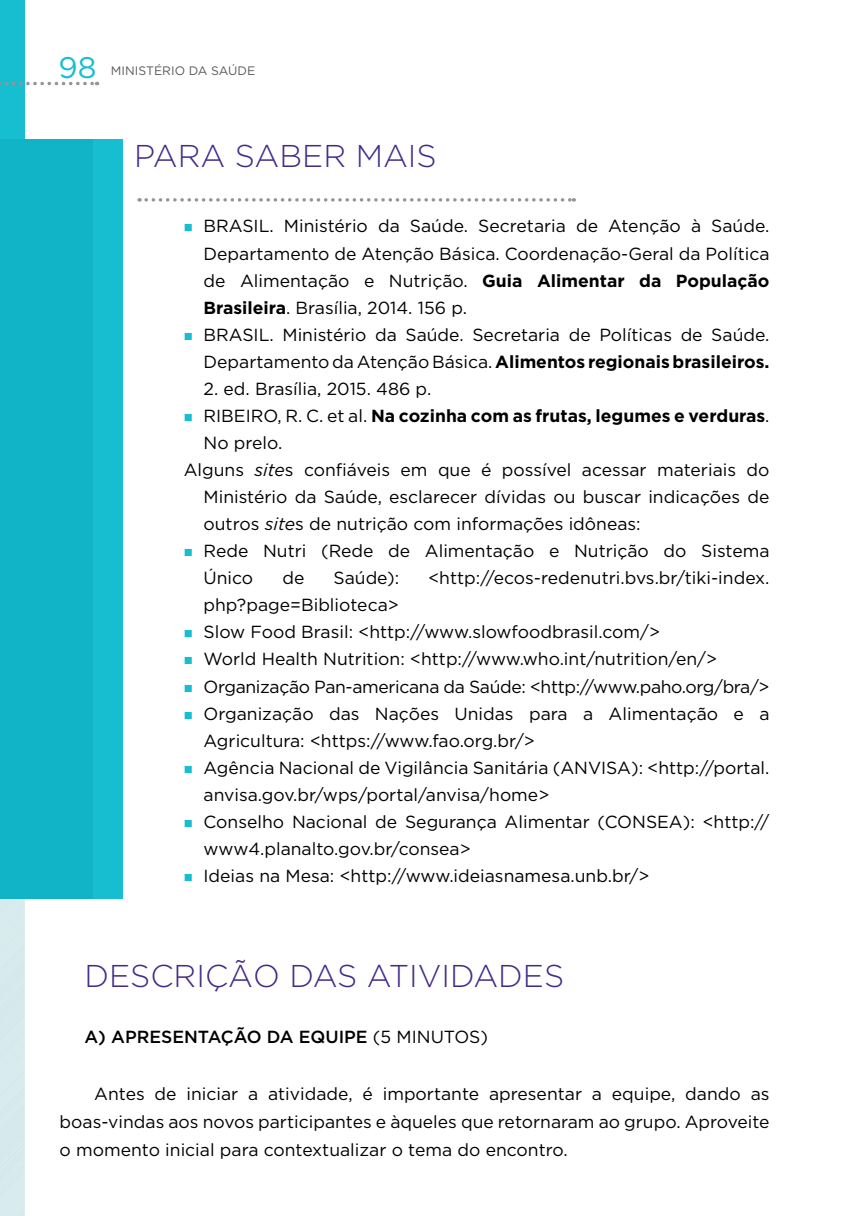
<style>
.page{position:relative;width:844px;height:1216px;background:#fff}
.page>*{position:absolute;margin:0;border:0;box-sizing:border-box;transform-origin:0 0}
.t1{font:300 31.5px "Gotham";color:#442a88}
.t2{font:29.75px "Gotham";color:#16becf}
.t3{font:17.5px/27.1px "Gotham";color:#000}
.t4{font:17.5px "Gotham";letter-spacing:-.02em;color:#000}
.t5{font:700 17.5px "Gotham";color:#000}
.t6{font:500 17.5px "Gotham";color:#000}
.t7{font:12.25px "Gotham";color:#58595b}
.s1{color:#16becf}
.s2{font-weight:700}
.s3{font-weight:400}
.s4{font-style:italic}
</style>
<div class="page">
<div style="left:0;top:139px;width:123px;height:759px;background:#16becf"></div>
<svg style="left:146px;top:198px;width:428px;height:4px"></svg>
<svg style="left:0;top:0;width:97px;height:1215px"></svg>
<h2 class="t2" style="left:58px;top:49px;width:39px">98</h2>
<p class="t7" style="left:111px;top:63px;width:146px">MINISTÉRIO DA SAÚDE</p>
<h1 class="t1" style="left:134px;top:139px;width:44px">PARA</h1>
<h1 class="t1" style="left:235px;top:139px;width:23px">SABER</h1>
<h1 class="t1" style="left:355px;top:139px;width:20px">MAIS</h1>
<p class="t3" style="left:203px;top:212px;width:567px;text-align:justify;text-indent:-20px"><span class="s1">■</span> BRASIL. Ministério da Saúde. Secretaria de Atenção à Saúde.<br>Departamento de Atenção Básica. Coordenação-Geral da Política de Alimentação e Nutrição. <span class="s2">Guia Alimentar da População Brasileira</span>. Brasília, 2014. 156 p.</p>
<p class="t3" style="left:184px;top:320px;width:587px;text-align:right"><span class="s1">■</span> BRASIL. Ministério da Saúde. Secretaria de Políticas de Saúde.<br>Departamento da Atenção Básica. <span class="s2">Alimentos regionais brasileiros.</span></p>
<p class="t3" style="left:203px;top:375px;width:229px">2. ed. Brasília, 2015. 486 p.</p>
<p class="t5" style="left:184px;top:405px;width:587px"><span class="s1">■</span> <span class="s3">RIBEIRO, R. C. et al.</span> Na cozinha com as frutas, legumes e verduras<span class="s3">.</span></p>
<p class="t3" style="left:203px;top:429px;width:80px">No prelo.</p>
<p class="t3" style="left:184px;top:456px;width:587px">Alguns <span class="s4">site</span>s confiáveis em que é possível acessar materiais do</p>
<p class="t3" style="left:203px;top:483px;width:567px">Ministério da Saúde, esclarecer dívidas ou buscar indicações de</p>
<p class="t3" style="left:203px;top:510px;width:438px">outros <span class="s4">site</span>s de nutrição com informações idôneas:</p>
<p class="t3" style="left:203px;top:537px;width:567px;text-indent:-20px"><span class="s1">■</span> Rede Nutri (Rede de Alimentação e Nutrição do Sistema<br>Único</p>
<p class="t3" style="left:282px;top:564px;width:23px">de</p>
<p class="t3" style="left:333px;top:564px;width:67px">Saúde):</p>
<p class="t3" style="left:428px;top:564px;width:342px">&lt;http://ecos-redenutri.bvs.br/tiki-index.</p>
<p class="t3" style="left:203px;top:591px;width:197px">php?page=Biblioteca&gt;</p>
<p class="t3" style="left:184px;top:618px;width:477px"><span class="s1">■</span> Slow Food Brasil: &lt;http://www.slowfoodbrasil.com/&gt;</p>
<p class="t3" style="left:184px;top:645px;width:534px"><span class="s1">■</span> World Health Nutrition: &lt;http://www.who.int/nutrition/en/&gt;</p>
<p class="t4" style="left:184px;top:675px;width:587px"><span class="s1">■</span> Organização Pan-americana da Saúde: &lt;http://www.paho.org/bra/&gt;</p>
<p class="t3" style="left:203px;top:699px;width:567px;text-indent:-20px"><span class="s1">■</span> Organização das Nações Unidas para a Alimentação e a<br>Agricultura: &lt;https://www.fao.org.br/&gt;</p>
<p class="t3" style="left:203px;top:753px;width:567px;text-indent:-20px"><span class="s1">■</span> Agência Nacional de Vigilância Sanitária (ANVISA): &lt;http://portal. anvisa.gov.br/wps/portal/anvisa/home&gt;</p>
<p class="t3" style="left:203px;top:807px;width:567px;text-indent:-20px"><span class="s1">■</span> Conselho Nacional de Segurança Alimentar (CONSEA): &lt;http:// www4.planalto.gov.br/consea&gt;</p>
<p class="t3" style="left:184px;top:862px;width:467px"><span class="s1">■</span> Ideias na Mesa: &lt;http://www.ideiasnamesa.unb.br/&gt;</p>
<h1 class="t1" style="left:84px;top:958px;width:481px">DESCRIÇÃO DAS ATIVIDADES</h1>
<p class="t6" style="left:84px;top:1025px;width:54px">A) APRESENTAÇÃO</p>
<p class="t6" style="left:267px;top:1025px;width:70px">DA EQUIPE</p>
<p class="t3" style="left:373px;top:1023px;width:37px">(5 minutos</p>
<p class="t3" style="left:480px;top:1023px;width:9px">)</p>
<p class="t3" style="left:60px;top:1079px;width:711px;line-height:28.3px;text-align:justify;text-indent:35px">Antes de iniciar a atividade, é importante apresentar a equipe, dando as boas-vindas aos novos participantes e àqueles que retornaram ao grupo. Aproveite o momento inicial para contextualizar o tema do encontro.</p>
</div>
